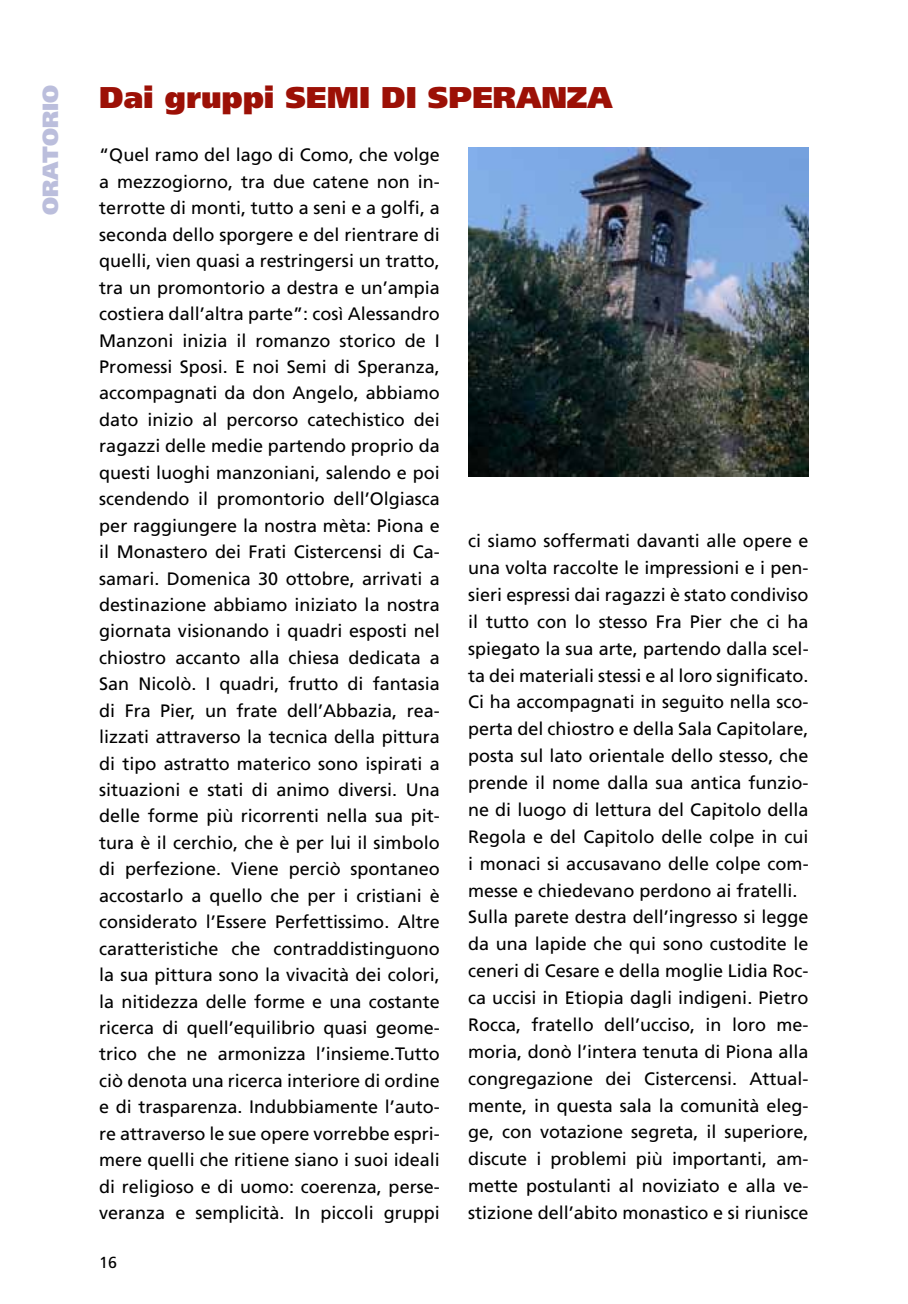
<style>
.page{position:relative;width:908px;height:1304px;background:#fff}
.page>*{position:absolute;margin:0;border:0;box-sizing:border-box;transform-origin:0 0}
.t1{font:900 30px "Frutiger";color:#9c1006}
.t2{font:900 22px "Frutiger";color:#bbbedc}
.t3{font:18px/26.4px "Frutiger";color:#000}
.t4{font:16px "Frutiger";color:#000}
</style>
<div class="page">
<img style="left:468px;top:147px;width:340px;height:329px">
<p class="t2" style="left:37px;top:215px;width:130px;rotate:-90deg">ORATORIO</p>
<h1 class="t1" style="left:99px;top:79px;width:211px">Dai gruppi SEM</h1>
<h1 class="t1" style="left:359px;top:79px;width:255px">I DI SPERANZA</h1>
<p class="t3" style="left:99px;top:142px;width:342px">“Quel ramo del lago di Como, che volge a mezzogiorno, tra due catene non in&shy;terrotte di monti, tutto a seni e a golfi, a seconda dello sporgere e del rientrare di quelli, vien quasi a restringersi un tratto, tra un promontorio a destra e un’ampia costiera dall’altra parte”: così Alessandro Manzoni inizia il romanzo storico de I Promessi Sposi. E noi Semi di Speranza, accompagnati da don Angelo, abbiamo dato inizio al percorso catechistico dei ragazzi delle medie partendo proprio da questi luoghi manzoniani, salendo e poi scendendo il promontorio dell’Olgiasca per raggiungere la nostra mèta: Piona e il Monastero dei Frati Cistercensi di Ca&shy;samari. Domenica 30 ottobre, arrivati a destinazione abbiamo iniziato la nostra giornata visionando i quadri esposti nel chiostro accanto alla chiesa dedicata a San N icolò. I quadri, frutto di fantasia di Fra Pier, un frate dell’Abbazia, rea&shy;lizzati attraverso la tecnica della pittura di tipo astratto materico sono ispirati a situazioni e stati di animo diversi. U na delle forme più ricorrenti nella sua pit&shy;tura è il cerchio, che è per lui il simbolo di perfezione. Viene perciò spontaneo accostarlo a quello che per i cristiani è considerato l’Essere Perfettissimo. Altre caratteristiche che contraddistinguono la sua pittura sono la vivacità dei colori, la nitidezza delle forme e una costante ricerca di quell’equilibrio quasi geome&shy;trico che ne armonizza l’insieme.Tutto ciò denota una ricerca interiore di ordine e di trasparenza. I ndubbiamente l’auto&shy;re attraverso le sue opere vorrebbe espri&shy;mere quelli che ritiene siano i suoi ideali di religioso e di uomo: coerenza, perse&shy;veranza e semplicità. I n piccoli gruppi</p>
<p class="t3" style="left:468px;top:527px;width:342px">ci siamo soffermati davanti alle opere e una volta raccolte le impressioni e i pen&shy;sieri espressi dai ragazzi è stato condiviso il tutto con lo stesso Fra Pier che ci ha spiegato la sua arte, partendo dalla scel&shy;ta dei materiali stessi e al loro significato.<br>Ci ha accompagnati in seguito nella sco&shy;perta del chiostro e della Sala Capitolare, posta sul lato orientale dello stesso, che prende il nome dalla sua antica funzio&shy;ne di luogo di lettura del Capitolo della Regola e del Capitolo delle colpe in cui i monaci si accusavano delle colpe com&shy;messe e chiedevano perdono ai fratelli.<br>Sulla parete destra dell’ingresso si legge da una lapide che qui sono custodite le ceneri di Cesare e della moglie Lidia Roc&shy;ca uccisi in Etiopia dagli indigeni. Pietro Rocca, fratello dell’ucciso, in loro me&shy;moria, donò l’intera tenuta di Piona alla congregazione dei Cistercensi. Attual&shy;mente, in questa sala la comunità eleg&shy;ge, con votazione segreta, il superiore, discute i problemi più importanti, am&shy;mette postulanti al noviziato e alla ve&shy;stizione dell’abito monastico e si riunisce</p>
<p class="t4" style="left:99px;top:1253px;width:19px">16</p>
</div>
